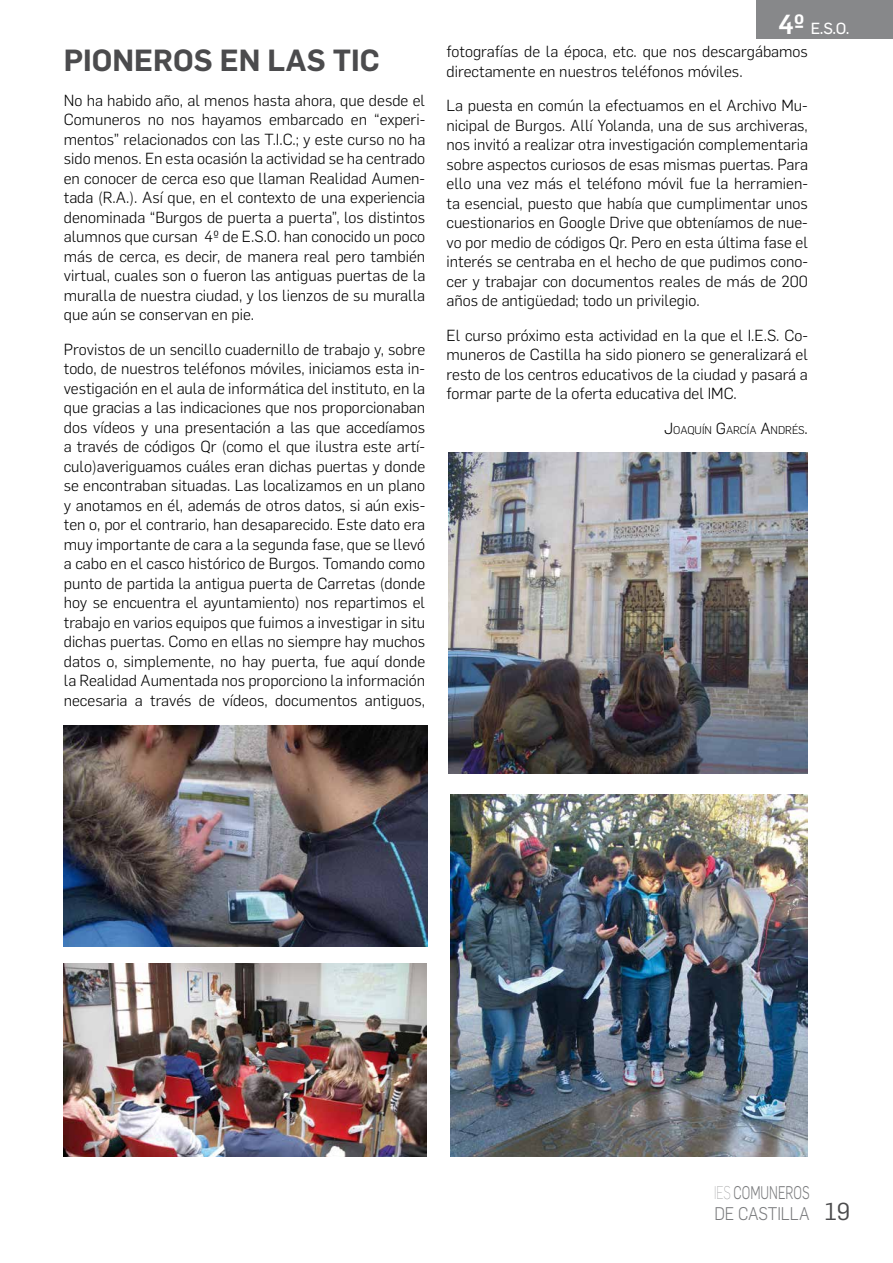
<style>
.page{position:relative;width:893px;height:1263px;background:#fff}
.page>*{position:absolute;margin:0;border:0;box-sizing:border-box;transform-origin:0 0}
.t1{font:600 30px "Flama";color:#4b4b4d}
.t2{font:24px "Flama";color:#4b4b4d}
.t3{font:300 18px/21.6px "Flama";color:#7b7c7e;scale:.72 1}
.t4{font:300 15.75px/19.5px "Flama";color:#000;text-align:justify}
.t5{font:15.75px "Flama Basic";color:#fff}
.t6{font:300 10.95px "Flama";color:#000}
.s1{font-family:"Flama";font-weight:500;font-size:27px}
.s2{font-size:15.75px}
.s3{font-weight:100}
</style>
<div class="page">
<div style="left:757px;top:0;width:136px;height:38px;background:#87888a"></div>
<img style="left:448px;top:453px;width:360px;height:321px">
<img style="left:450px;top:794px;width:358px;height:363px">
<img style="left:64px;top:725px;width:363px;height:222px">
<img style="left:64px;top:963px;width:363px;height:194px">
<h1 class="t1" style="left:64px;top:39px;width:39px">PIONEROS</h1>
<h1 class="t1" style="left:220px;top:39px;width:68px">EN LAS</h1>
<h1 class="t1" style="left:333px;top:39px;width:49px">TIC</h1>
<p class="t4" style="left:64px;top:89px;width:363px">No ha habido año, al menos hasta ahora, que desde el Comuneros no nos hayamos embarcado en “experi&shy;mentos” relacionados con las T.I.C.; y este curso no ha sido menos. En esta ocasión la actividad se ha centrado en conocer de cerca eso que llaman Realidad Aumen&shy;tada (R.A.). Así que, en el contexto de una experiencia denominada “Burgos de puerta a puerta”, los distintos alumnos que cursan 4º de E.S.O. han conocido un poco más de cerca, es decir, de manera real pero también virtual, cuales son o fueron las antiguas puertas de la muralla de nuestra ciudad, y los lienzos de su muralla que aún se conservan en pie.</p>
<p class="t4" style="left:64px;top:338px;width:363px">Provistos de un sencillo cuadernillo de trabajo y, sobre todo, de nuestros teléfonos móviles, iniciamos esta in&shy;vestigación en el aula de informática del instituto, en la que gracias a las indicaciones que nos proporcionaban dos vídeos y una presentación a las que accedíamos a través de códigos Qr (como el que ilustra este artí&shy;culo)averiguamos cuáles eran dichas puertas y donde se encontraban situadas. Las localizamos en un plano y anotamos en él, además de otros datos, si aún exis&shy;ten o, por el contrario, han desaparecido. Este dato era muy importante de cara a la segunda fase, que se llevó a cabo en el casco histórico de Burgos. Tomando como punto de partida la antigua puerta de Carretas (donde hoy se encuentra el ayuntamiento) nos repartimos el trabajo en varios equipos que fuimos a investigar in situ dichas puertas. Como en ellas no siempre hay muchos datos o, simplemente, no hay puerta, fue aquí donde la Realidad Aumentada nos proporciono la información necesaria a través de vídeos, documentos antiguos,</p>
<p class="t5" style="left:778px;top:18px;width:73px"><span class="s1">4º</span> E.S.O.</p>
<p class="t4" style="left:446px;top:41px;width:363px">fotografías de la época, etc. que nos descargábamos directamente en nuestros teléfonos móviles.</p>
<p class="t4" style="left:446px;top:95px;width:363px">La puesta en común la efectuamos en el Archivo Mu&shy;nicipal de Burgos. Allí Yolanda, una de sus archiveras, nos invitó a realizar otra investigación complementaria sobre aspectos curiosos de esas mismas puertas. Para ello una vez más el teléfono móvil fue la herramien&shy;ta esencial, puesto que había que cumplimentar unos cuestionarios en Google Drive que obteníamos de nue&shy;vo por medio de códigos Qr. Pero en esta última fase el interés se centraba en el hecho de que pudimos cono&shy;cer y trabajar con documentos reales de más de 200 años de antigüedad; todo un privilegio.</p>
<p class="t4" style="left:446px;top:325px;width:363px">El curso próximo esta actividad en la que el I.E.S. Co&shy;muneros de Castilla ha sido pionero se generalizará el resto de los centros educativos de la ciudad y pasará a formar parte de la oferta educativa del IMC.</p>
<p class="t6" style="left:664px;top:423px;width:17px"><span class="s2">J</span>OAQ</p>
<p class="t6" style="left:695px;top:423px;width:40px">UÍN <span class="s2">G</span>ARC</p>
<p class="t6" style="left:747px;top:423px;width:32px">ÍA <span class="s2">A</span>NDR</p>
<p class="t6" style="left:792px;top:423px;width:17px">ÉS<span class="s2">.</span></p>
<p class="t3" style="left:714px;top:1180px;width:134px"><span class="s3">IES</span> COMUNEROS<br>DE CASTILLA</p>
<h2 class="t2" style="left:825px;top:1195px;width:27px">19</h2>
</div>
